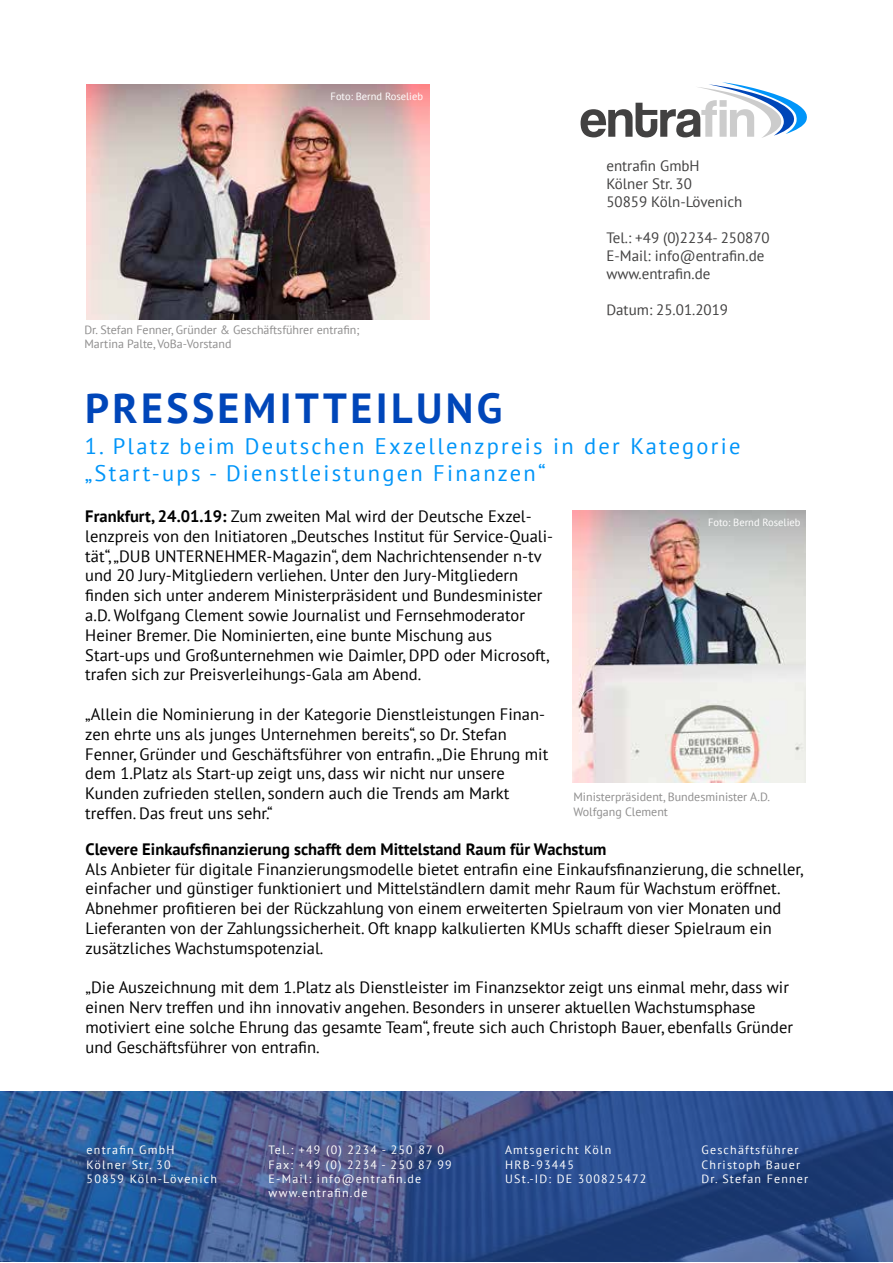
<style>
.page{position:relative;width:893px;height:1263px;background:#fff}
.page>*{position:absolute;margin:0;border:0;box-sizing:border-box;transform-origin:0 0}
.t1{font:700 42px "PT Sans";letter-spacing:.08em;color:#0046b9}
.t2{font:22.5px/27px "PT Sans";letter-spacing:.1em;color:#0095f9}
.t3{font:16.5px/19.8px "PT Sans";color:#000}
.t4{font:700 16.5px "PT Sans";color:#000}
.t5{font:15px/18px "PT Sans";color:#424141}
.t6{font:12px/14.4px "PT Sans";letter-spacing:.1em;color:#fff}
.t7{font:12px/14.4px "PT Sans";color:#8f8e8e}
.t8{font:10.5px "PT Sans";color:#fff}
.s1{font-weight:700}
</style>
<div class="page">
<svg style="left:0;top:1091px;width:892px;height:171px;background:#32528d"></svg>
<svg style="left:581px;top:82px;width:226px;height:56px"></svg>
<img style="left:572px;top:510px;width:233px;height:273px">
<img style="left:86px;top:85px;width:343px;height:235px">
<p class="t8" style="left:331px;top:89px;width:94px">Foto: Bernd Roselieb</p>
<p class="t7" style="left:84px;top:322px;width:277px">Dr. Stefan Fenner, Gründer &amp; Geschäftsführer entrafin;<br>Martina Palte, VoBa-Vorstand</p>
<p class="t5" style="left:606px;top:157px;width:137px">entrafin GmbH<br>Kölner Str. 30<br>50859 Köln-Lövenich</p>
<p class="t5" style="left:606px;top:229px;width:165px">Tel.: +49 (0)2234- 250870<br>E-Mail: info@entrafin.de www.entrafin.de</p>
<p class="t5" style="left:606px;top:301px;width:123px">Datum: 25.01.2019</p>
<h1 class="t1" style="left:85px;top:381px;width:419px">PRESSEMITTEILUNG</h1>
<h2 class="t2" style="left:85px;top:432px;width:657px">1. Platz beim Deutschen Exzellenzpreis in der Kategorie „Start-ups - Dienstleistungen Finanzen“</h2>
<p class="t3" style="left:85px;top:506px;width:469px"><span class="s1">Frankfurt, 24.01.19:</span> Zum zweiten Mal wird der Deutsche Exzel&shy;lenzpreis von den Initiatoren „Deutsches Institut für Service-Quali&shy;tät“, „DUB UNTERNEHMER-Magazin“, dem Nachrichtensender n-tv und 20 Jury-Mitgliedern verliehen. Unter den Jury-Mitgliedern finden sich unter anderem Ministerpräsident und Bundesminister a.D. Wolfgang Clement sowie Journalist und Fernsehmoderator Heiner Bremer. Die Nominierten, eine bunte Mischung aus Start-ups und Großunternehmen wie Daimler, DPD oder Microsoft, trafen sich zur Preisverleihungs-Gala am Abend.</p>
<p class="t3" style="left:85px;top:704px;width:464px">„Allein die Nominierung in der Kategorie Dienstleistungen Finan&shy;zen ehrte uns als junges Unternehmen bereits“, so Dr. Stefan Fenner, Gründer und Geschäftsführer von entrafin. „Die Ehrung mit dem 1.Platz als Start-up zeigt uns, dass wir nicht nur unsere Kunden zufrieden stellen, sondern auch die Trends am Markt treffen. Das freut uns sehr.“</p>
<p class="t8" style="left:708px;top:515px;width:94px">Foto: Bernd Roselieb</p>
<p class="t7" style="left:573px;top:789px;width:198px">Ministerpräsident, Bundesminister A.D.<br>Wolfgang Clement</p>
<p class="t4" style="left:86px;top:838px;width:522px">Clevere Einkaufsfinanzierung schafft dem Mittelstand Raum für Wachstum</p>
<p class="t3" style="left:86px;top:858px;width:719px">Als Anbieter für digitale Finanzierungsmodelle bietet entrafin eine Einkaufsfinanzierung, die schneller, einfacher und günstiger funktioniert und Mittelständlern damit mehr Raum für Wachstum eröffnet.<br>Abnehmer profitieren bei der Rückzahlung von einem erweiterten Spielraum von vier Monaten und Lieferanten von der Zahlungssicherheit. Oft knapp kalkulierten KMUs schafft dieser Spielraum ein zusätzliches Wachstumspotenzial.</p>
<p class="t3" style="left:86px;top:977px;width:709px">„Die Auszeichnung mit dem 1.Platz als Dienstleister im Finanzsektor zeigt uns einmal mehr, dass wir einen Nerv treffen und ihn innovativ angehen. Besonders in unserer aktuellen Wachstumsphase motiviert eine solche Ehrung das gesamte Team“, freute sich auch Christoph Bauer, ebenfalls Gründer und Geschäftsführer von entrafin.</p>
<p class="t6" style="left:87px;top:1142px;width:132px">entrafin GmbH<br>Kölner Str. 30<br>50859 Köln-Lövenich</p>
<p class="t6" style="left:269px;top:1142px;width:185px">Tel.: +49 (0) 2234 - 250 87 0<br>Fax: +49 (0) 2234 - 250 87 99<br>E-Mail: info@entrafin.de www.entrafin.de</p>
<p class="t6" style="left:505px;top:1142px;width:143px">Amtsgericht Köln<br>HRB-93445<br>USt.-ID: DE 300825472</p>
<p class="t6" style="left:701px;top:1142px;width:108px">Geschäftsführer<br>Christoph Bauer<br>Dr. Stefan Fenner</p>
</div>
